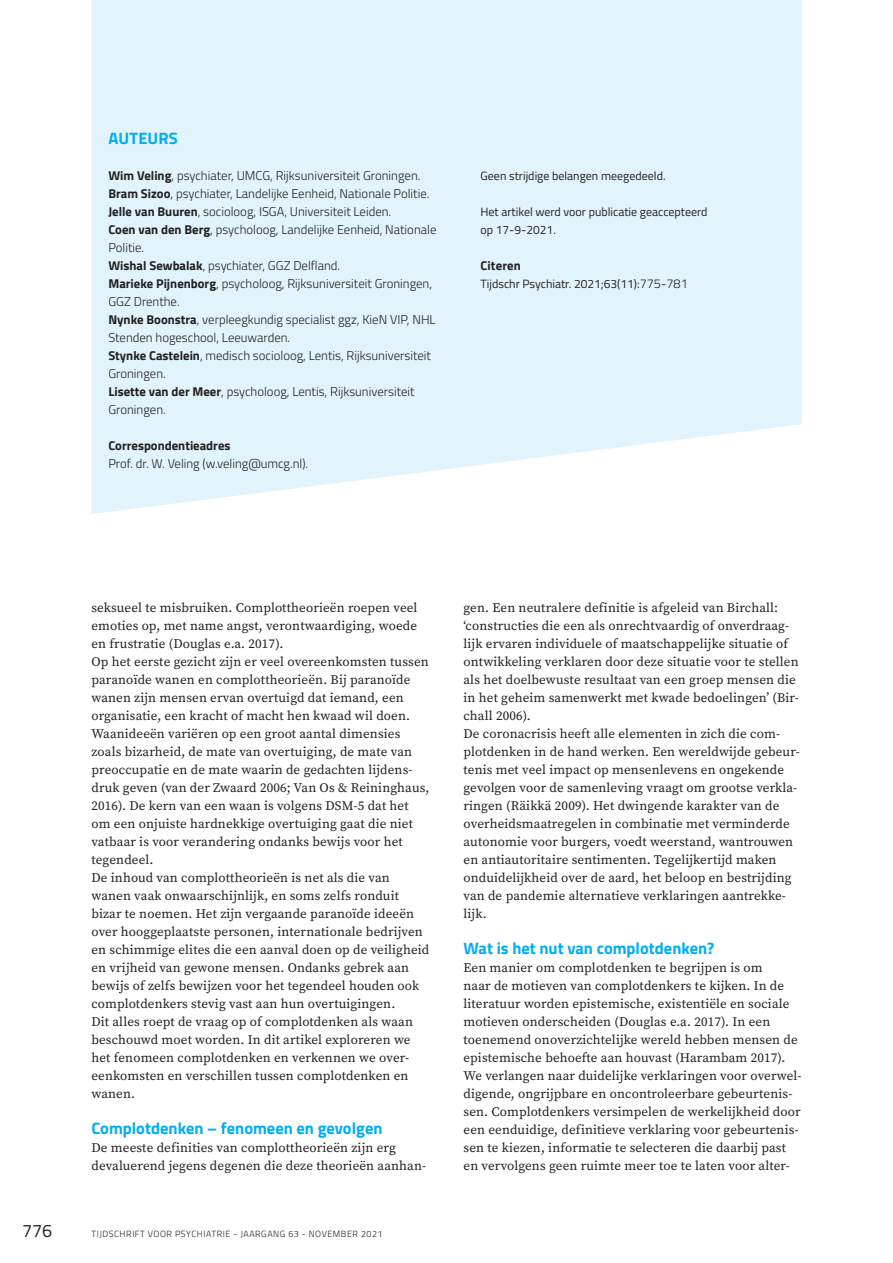
<style>
.page{position:relative;width:893px;height:1263px;background:#fff}
.page>*{position:absolute;margin:0;border:0;box-sizing:border-box;transform-origin:0 0}
.t1{font:18px "Titillium Web";color:#231f20}
.k2{font:700 16.5px "Titillium Web";color:#00aeef}
.k4{font:700 16.5px "Titillium Web";letter-spacing:.01em;color:#00aeef}
.standaard{font:13.2px/18px "Source Serif Variable";letter-spacing:.01em;color:#231f20}
.auteurs{font:300 12.75px/18px "Titillium Web";color:#231f20}
.auteurs-2{font:700 12.75px "Titillium Web";color:#231f20}
.k7{font:700 12.75px "Titillium Web";letter-spacing:.01em;color:#231f20}
.onderschrift{font:12px/18px "Titillium Web";color:#231f20}
.t2{font:300 9px "Titillium Web";letter-spacing:.06em;color:#231f20}
.s1{font-weight:700}
.s2{font-weight:300;font-size:12.75px}
</style>
<div class="page">
<svg style="left:91px;top:0;width:710px;height:514px;background:#e3f4fc"></svg>
<p class="k4" style="left:109px;top:126px;width:71px">AUTEURS</p>
<p class="auteurs" style="left:108px;top:166px;width:313px"><span class="s1">Wim Veling</span>, psychiater, UMCG, Rijksuniversiteit Groningen.</p>
<p class="auteurs" style="left:108px;top:184px;width:322px"><span class="s1">Bram Sizoo</span>, psychiater, Landelijke Eenheid, Nationale Politie.</p>
<p class="auteurs" style="left:108px;top:202px;width:284px"><span class="s1">Jelle van Buuren</span>, socioloog, ISGA, Universiteit Leiden.</p>
<p class="auteurs" style="left:108px;top:220px;width:329px"><span class="s1">Coen van den Berg</span>, psycholoog, Landelijke Eenheid, Nationale<br>Politie.</p>
<p class="auteurs" style="left:108px;top:256px;width:233px"><span class="s1">Wishal Sewbalak</span>, psychiater, GGZ Delfland.</p>
<p class="auteurs" style="left:108px;top:274px;width:325px"><span class="s1">Marieke Pijnenborg</span>, psycholoog, Rijksuniversiteit Groningen,<br>GGZ Drenthe.</p>
<p class="auteurs" style="left:108px;top:310px;width:329px"><span class="s1">Nynke Boonstra</span>, verpleegkundig specialist ggz, KieN VIP, NHL<br>Stenden hogeschool, Leeuwarden.</p>
<p class="auteurs" style="left:108px;top:346px;width:324px"><span class="s1">Stynke Castelein</span>, medisch socioloog, Lentis, Rijksuniversiteit<br>Groningen.</p>
<p class="auteurs" style="left:108px;top:382px;width:308px"><span class="s1">Lisette van der Meer</span>, psycholoog, Lentis, Rijksuniversiteit<br>Groningen.</p>
<p class="auteurs-2" style="left:108px;top:436px;width:124px">Correspondentieadres</p>
<p class="auteurs" style="left:108px;top:454px;width:201px">Prof. dr. W. Veling (w.veling@umcg.nl).</p>
<p class="onderschrift" style="left:480px;top:166px;width:187px">Geen strijdige belangen meegedeeld.</p>
<p class="onderschrift" style="left:480px;top:202px;width:229px">Het artikel werd voor publicatie geaccepteerd op 17-9-2021.</p>
<p class="k7" style="left:480px;top:256px;width:42px">Citeren</p>
<p class="onderschrift" style="left:480px;top:274px;width:209px">Tijdschr Psychiatr. 2021;63(11):<span class="s2">775</span>-<span class="s2">781</span></p>
<p class="standaard" style="left:91px;top:599px;width:328px;text-align:justify">seksueel te misbruiken. Complottheorieën roepen veel emoties op, met name angst, verontwaardiging, woede en frustratie (Douglas e.a. 2017).</p>
<p class="standaard" style="left:91px;top:653px;width:339px">Op het eerste gezicht zijn er veel overeenkomsten tussen paranoïde wanen en complottheorieën. Bij paranoïde wanen zijn mensen ervan overtuigd dat iemand, een organisatie, een kracht of macht hen kwaad wil doen.<br>Waanideeën variëren op een groot aantal dimensies zoals bizarheid, de mate van overtuiging, de mate van preoccupatie en de mate waarin de gedachten lijdens&shy;druk geven (van der Zwaard 2006; Van Os &amp; Reininghaus, 2016). De kern van een waan is volgens DSM-5 dat het om een onjuiste hardnekkige overtuiging gaat die niet vatbaar is voor verandering ondanks bewijs voor het tegendeel.</p>
<p class="standaard" style="left:91px;top:869px;width:339px">De inhoud van complottheorieën is net als die van wanen vaak onwaarschijnlijk, en soms zelfs ronduit bizar te noemen. Het zijn vergaande paranoïde ideeën over hooggeplaatste personen, internationale bedrijven en schimmige elites die een aanval doen op de veiligheid en vrijheid van gewone mensen. Ondanks gebrek aan bewijs of zelfs bewijzen voor het tegendeel houden ook complotdenkers stevig vast aan hun overtuigingen.</p>
<p class="standaard" style="left:91px;top:1013px;width:323px">Dit alles roept de vraag op of complotdenken als waan beschouwd moet worden. In dit artikel exploreren we het fenomeen complotdenken en verkennen we over&shy;eenkomsten en verschillen tussen complotdenken en wanen.</p>
<p class="k2" style="left:91px;top:1116px;width:293px">Complotdenken – fenomeen en gevolgen</p>
<p class="standaard" style="left:91px;top:1139px;width:336px">De meeste definities van complottheorieën zijn erg devaluerend jegens degenen die deze theorieën aanhan-</p>
<h1 class="t1" style="left:22px;top:1218px;width:32px">776</h1>
<p class="t2" style="left:91px;top:1228px;width:293px">TIJDSCHRIFT VOOR PSYCHIATRIE - JAARGANG 63 - NOVEMBER 2021</p>
<p class="standaard" style="left:463px;top:599px;width:337px">gen. Een neutralere definitie is afgeleid van Birchall: ‘constructies die een als onrechtvaardig of onverdraag&shy;lijk ervaren individuele of maatschappelijke situatie of ontwikkeling verklaren door deze situatie voor te stellen als het doelbewuste resultaat van een groep mensen die in het geheim samenwerkt met kwade bedoelingen’ (Bir&shy;chall 2006).</p>
<p class="standaard" style="left:463px;top:725px;width:338px">De coronacrisis heeft alle elementen in zich die com&shy;plotdenken in de hand werken. Een wereldwijde gebeur&shy;tenis met veel impact op mensenlevens en ongekende gevolgen voor de samenleving vraagt om grootse verkla&shy;ringen (Räikkä 2009). Het dwingende karakter van de overheidsmaatregelen in combinatie met verminderde autonomie voor burgers, voedt weerstand, wantrouwen en antiautoritaire sentimenten. Tegelijkertijd maken onduidelijkheid over de aard, het beloop en bestrijding van de pandemie alternatieve verklaringen aantrekke&shy;lijk.</p>
<p class="k2" style="left:463px;top:936px;width:252px">Wat is het nut van complotdenken?</p>
<p class="standaard" style="left:463px;top:959px;width:340px">Een manier om complotdenken te begrijpen is om<br>naar de motieven van complotdenkers te kijken. In de literatuur worden epistemische, existentiële en sociale motieven onderscheiden (Douglas e.a. 2017). In een toenemend onoverzichtelijke wereld hebben mensen de epistemische behoefte aan houvast (Harambam 2017).<br>We verlangen naar duidelijke verklaringen voor overwel&shy;digende, ongrijpbare en oncontroleerbare gebeurtenis&shy;sen. Complotdenkers versimpelen de werkelijkheid door een eenduidige, definitieve verklaring voor gebeurtenis&shy;sen te kiezen, informatie te selecteren die daarbij past en vervolgens geen ruimte meer toe te laten voor alter-</p>
</div>
